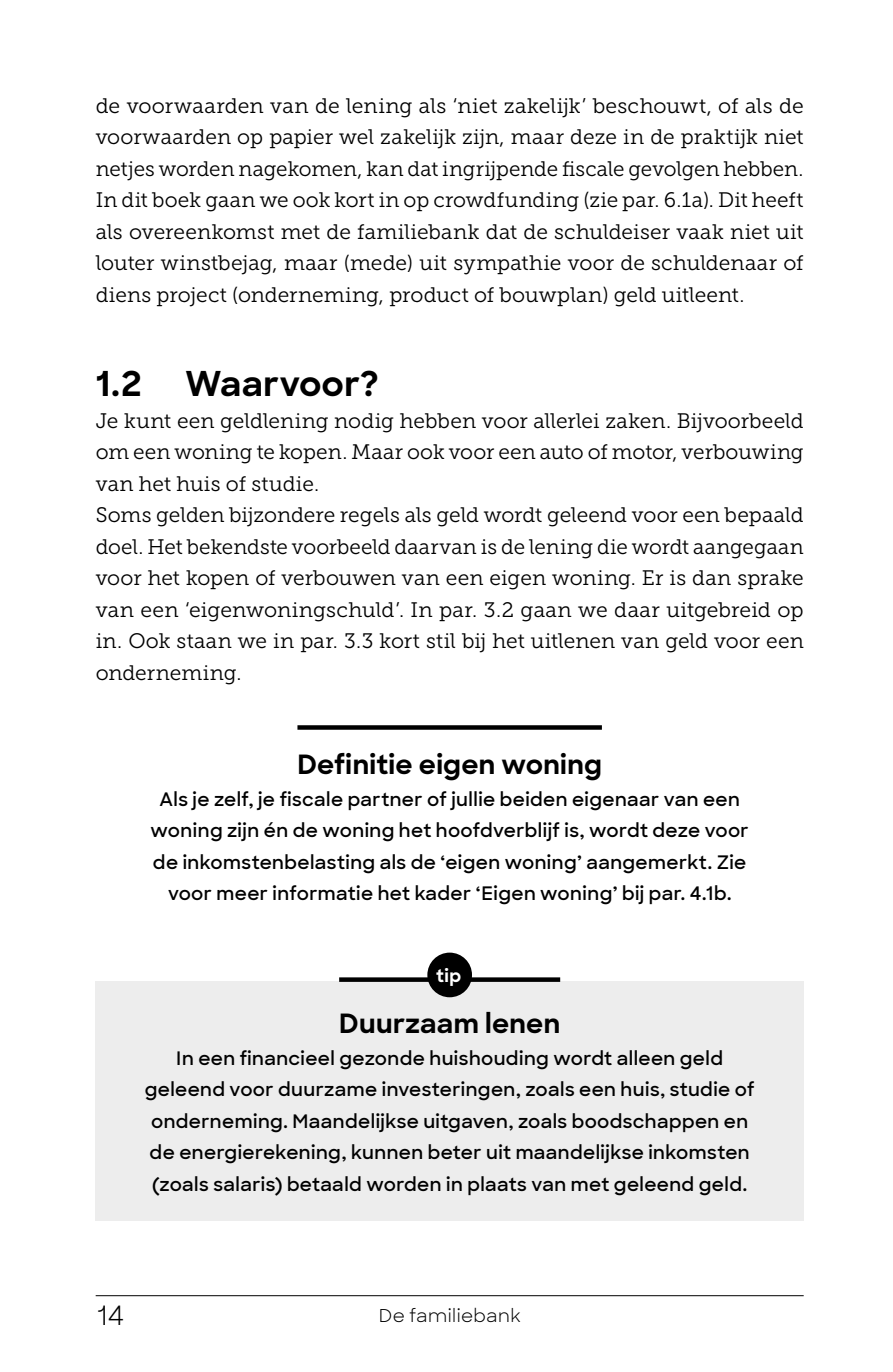
<style>
.page{position:relative;width:893px;height:1372px;background:#fff}
.page>*{position:absolute;margin:0;border:0;box-sizing:border-box;transform-origin:0 0}
.A-kop{font:700 34.88px "Sharp Sans";letter-spacing:.01em;color:#000}
.Kaderkop_zonder_grij{font:700 27px "Sharp Sans";letter-spacing:.01em;color:#000}
.kaderkop{font:700 27px "Sharp Sans";letter-spacing:.01em;color:#000}
.t1{font:27px "Sharp Sans";color:#000}
.broodtekst{font:20.93px/31.5px "Museo Slab 300";color:#000;text-align:justify}
.kadertekst{font:600 18.9px/31.5px "Sharp Sans";letter-spacing:.02em;color:#000;text-align:center}
.Kadertekst_zonder_gr{font:600 18.9px/31.5px "Sharp Sans";letter-spacing:.02em;color:#000;text-align:center}
.t2{font:18px "Sharp Sans";letter-spacing:.025em;color:#000}
.Sectiekop_Index{font:700 18px "Sharp Sans";color:#fff}
</style>
<div class="page">
<hr style="left:96px;top:1295px;width:708px;height:1px;background:#000">
<svg style="left:297px;top:725px;width:305px;height:4px"></svg>
<div style="left:96px;top:980px;width:708px;height:53px;background:#ededed"></div>
<svg style="left:339px;top:977px;width:221px;height:4px"></svg>
<div style="left:96px;top:1024px;width:708px;height:196px;background:#ededed"></div>
<div style="left:427px;top:952px;width:45px;height:45px;background:#000;border-radius:50%"></div>
<p class="broodtekst" style="left:96px;top:90px;width:709px">de voorwaarden van de lening als ‘niet zakelijk’ beschouwt, of als de voorwaarden op papier wel zakelijk zijn, maar deze in de praktijk niet netjes worden nagekomen, kan dat ingrijpende fiscale gevolgen hebben.</p>
<p class="broodtekst" style="left:96px;top:184px;width:710px">In dit boek gaan we ook kort in op crowdfunding (zie par. 6.1a). Dit heeft als overeenkomst met de familiebank dat de schuldeiser vaak niet uit louter winstbejag, maar (mede) uit sympathie voor de schuldenaar of diens project (onderneming, product of bouwplan) geld uitleent.</p>
<p class="A-kop" style="left:96px;top:357px;width:285px">1.2 Waarvoor?</p>
<p class="broodtekst" style="left:96px;top:405px;width:710px">Je kunt een geldlening nodig hebben voor allerlei zaken. Bijvoorbeeld om een woning te kopen. Maar ook voor een auto of motor, verbouwing van het huis of studie.</p>
<p class="broodtekst" style="left:96px;top:499px;width:710px">Soms gelden bijzondere regels als geld wordt geleend voor een bepaald doel. Het bekendste voorbeeld daarvan is de lening die wordt aangegaan voor het kopen of verbouwen van een eigen woning. Er is dan sprake van een ‘eigenwoningschuld’. In par. 3.2 gaan we daar uitgebreid op in. Ook staan we in par. 3.3 kort stil bij het uitlenen van geld voor een onderneming.</p>
<p class="Kaderkop_zonder_grij" style="left:297px;top:744px;width:306px">Definitie eigen woning</p>
<p class="Kadertekst_zonder_gr" style="left:151px;top:782px;width:600px">Als je zelf, je fiscale partner of jullie beiden eigenaar van een woning zijn én de woning het hoofdverblijf is, wordt deze voor de inkomstenbelasting als de ‘eigen woning’ aangemerkt. Zie voor meer informatie het kader ‘Eigen woning’ bij par. 4.1b.</p>
<p class="Sectiekop_Index" style="left:436px;top:961px;width:27px">tip</p>
<p class="kaderkop" style="left:339px;top:1003px;width:223px">Duurzaam lenen</p>
<p class="kadertekst" style="left:145px;top:1041px;width:611px">In een financieel gezonde huishouding wordt alleen geld geleend voor duurzame investeringen, zoals een huis, studie of onderneming. Maandelijkse uitgaven, zoals boodschappen en de energierekening, kunnen beter uit maandelijkse inkomsten (zoals salaris) betaald worden in plaats van met geleend geld.</p>
<p class="t1" style="left:97px;top:1294px;width:28px">14</p>
<p class="t2" style="left:379px;top:1302px;width:143px">De familiebank</p>
</div>
